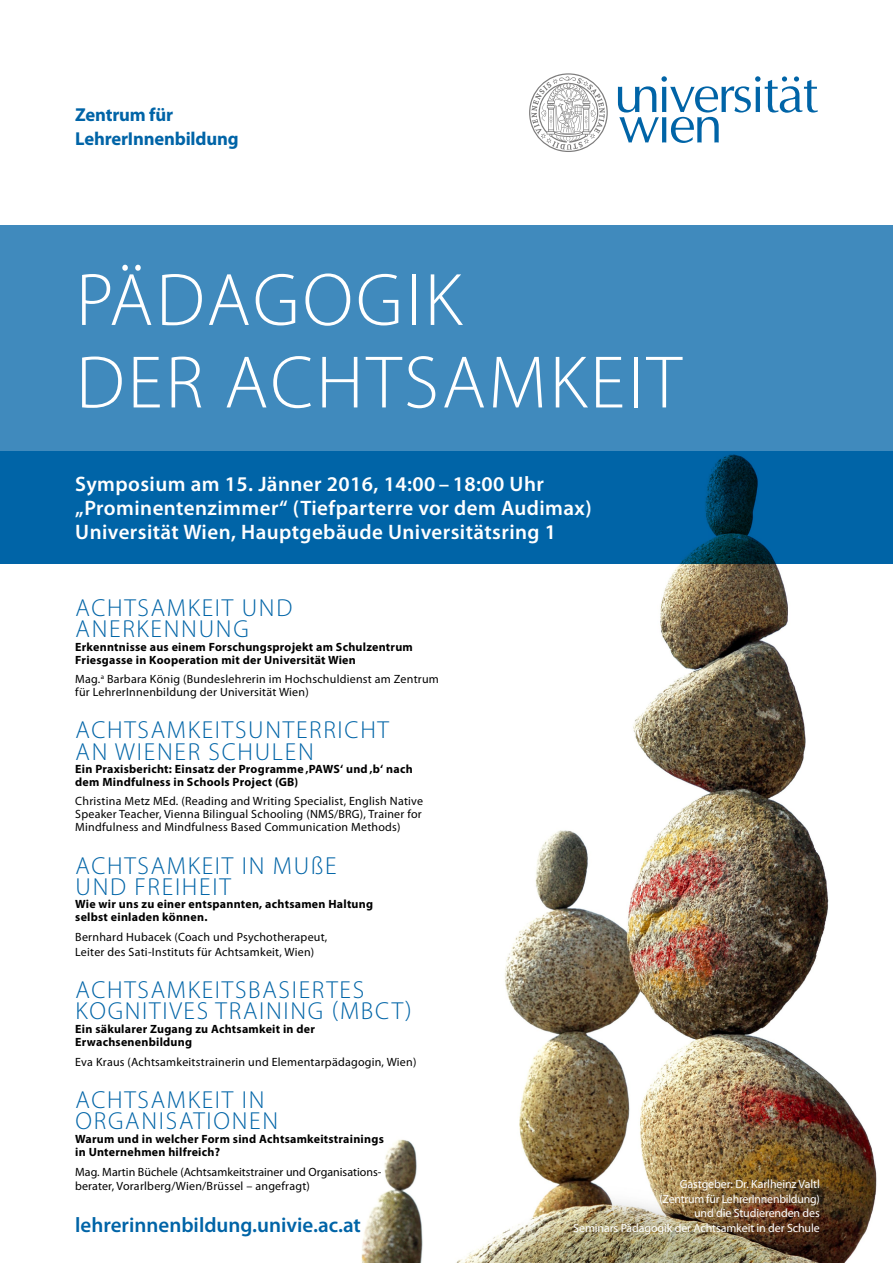
<style>
.page{position:relative;width:893px;height:1263px;background:#fff}
.page>*{position:absolute;margin:0;border:0;box-sizing:border-box;transform-origin:0 0}
.t1{font:300 75px/82.5px "Myriad Pro";letter-spacing:.04em;color:#fff}
.t2{font:300 24.67px/21.1px "Myriad Pro";letter-spacing:.07em;color:#0064a7}
.t3{font:600 21px/24px "Myriad Pro";letter-spacing:.02em;color:#fff}
.t4{font:600 21px "Myriad Pro";color:#0064a7}
.t5{font:700 18.75px/24px "Myriad Pro";letter-spacing:-.01em;color:#0064a7}
.t6{font:12px/13.3px "Myriad Pro";letter-spacing:.02em;color:#000}
.t7{font:700 12px/13.3px "Myriad Pro";letter-spacing:.02em;color:#000}
.t8{font:12px/14.4px "Myriad Pro";letter-spacing:-.01em;color:#fff;text-align:right}
.t9{font:12px/14.4px "Myriad Pro";color:#000}
</style>
<div class="page">
<img style="left:291px;top:563px;width:602px;height:700px">
<div style="left:0;top:225px;width:893px;height:226px;background:#408abd"></div>
<div style="left:0;top:451px;width:893px;height:112px;background:#0064a7"></div>
<svg style="left:618px;top:76px;width:200px;height:67px"></svg>
<svg style="left:529px;top:73px;width:79px;height:79px"></svg>
<h3 class="t5" style="left:75px;top:102px;width:165px">Zentrum für<br>LehrerInnenbildung</h3>
<h1 class="t1" style="left:76px;top:258px;width:607px">PÄDAGOGIK<br>DER ACHTSAMKEIT</h1>
<h3 class="t3" style="left:75px;top:471px;width:518px">Symposium am 15. Jänner 2016, 14:00 – 18:00 Uhr „Prominentenzimmer“ (Tiefparterre vor dem Audimax)<br>Universität Wien, Hauptgebäude Universitätsring 1</h3>
<h2 class="t2" style="left:76px;top:597px;width:218px">ACHTSAMKEIT UND<br>ANERKENNUNG</h2>
<p class="t7" style="left:75px;top:640px;width:339px">Erkenntnisse aus einem Forschungsprojekt am Schulzentrum<br>Friesgasse in Kooperation mit der Universität Wien</p>
<p class="t6" style="left:75px;top:672px;width:365px">Mag.<sup>a</sup> Barbara König (Bundeslehrerin im Hochschuldienst am Zentrum für LehrerInnenbildung der Universität Wien)</p>
<h2 class="t2" style="left:76px;top:719px;width:315px">ACHTSAMKEITSUNTERRICHT<br>AN WIENER SCHULEN</h2>
<p class="t7" style="left:75px;top:762px;width:339px">Ein Praxisbericht: Einsatz der Programme ‚PAWS‘ und ‚b‘ nach dem Mindfulness in Schools Project (GB)</p>
<p class="t6" style="left:75px;top:794px;width:349px;text-align:justify">Christina Metz MEd. (Reading and Writing Specialist, English Native Speaker Teacher, Vienna Bilingual Schooling (NMS/BRG), Trainer for Mindfulness and Mindfulness Based Communication Methods)</p>
<h2 class="t2" style="left:76px;top:855px;width:263px">ACHTSAMKEIT IN MUßE<br>UND FREIHEIT</h2>
<p class="t7" style="left:75px;top:897px;width:299px">Wie wir uns zu einer entspannten, achtsamen Haltung selbst einladen können.</p>
<p class="t6" style="left:75px;top:930px;width:254px;line-height:14.4px">Bernhard Hubacek (Coach und Psychotherapeut,<br>Leiter des Sati-Instituts für Achtsamkeit, Wien)</p>
<h2 class="t2" style="left:76px;top:979px;width:290px">ACHTSAMKEITSBASIERTES<br>KOGNITIVES TRAINING (MBCT</h2>
<h2 class="t2" style="left:405px;top:1000px;width:8px">)</h2>
<p class="t7" style="left:75px;top:1021px;width:241px">Ein säkularer Zugang zu Achtsamkeit in der<br>Erwachsenenbildung</p>
<p class="t6" style="left:75px;top:1055px;width:343px">Eva Kraus (Achtsamkeitstrainerin und Elementarpädagogin, Wien)</p>
<h2 class="t2" style="left:76px;top:1089px;width:204px">ACHTSAMKEIT IN<br>ORGANISATIONEN</h2>
<p class="t7" style="left:75px;top:1131px;width:310px">Warum und in welcher Form sind Achtsamkeitstrainings in Unternehmen hilfreich?</p>
<p class="t9" style="left:75px;top:1164px;width:308px">Mag. Martin Büchele (Achtsamkeitstrainer und Organisations&shy;berater, Vorarlberg/Wien/Brüssel – angefragt)</p>
<h3 class="t4" style="left:75px;top:1211px;width:287px">lehrerinnenbildung.univie.ac.at</h3>
<p class="t8" style="left:573px;top:1177px;width:248px">Gastgeber: Dr. Karlheinz Valtl<br>(Zentrum für LehrerInnenbildung)<br>und die Studierenden des<br>Seminars Pädagogik der Achtsamkeit in der Schule</p>
</div>
